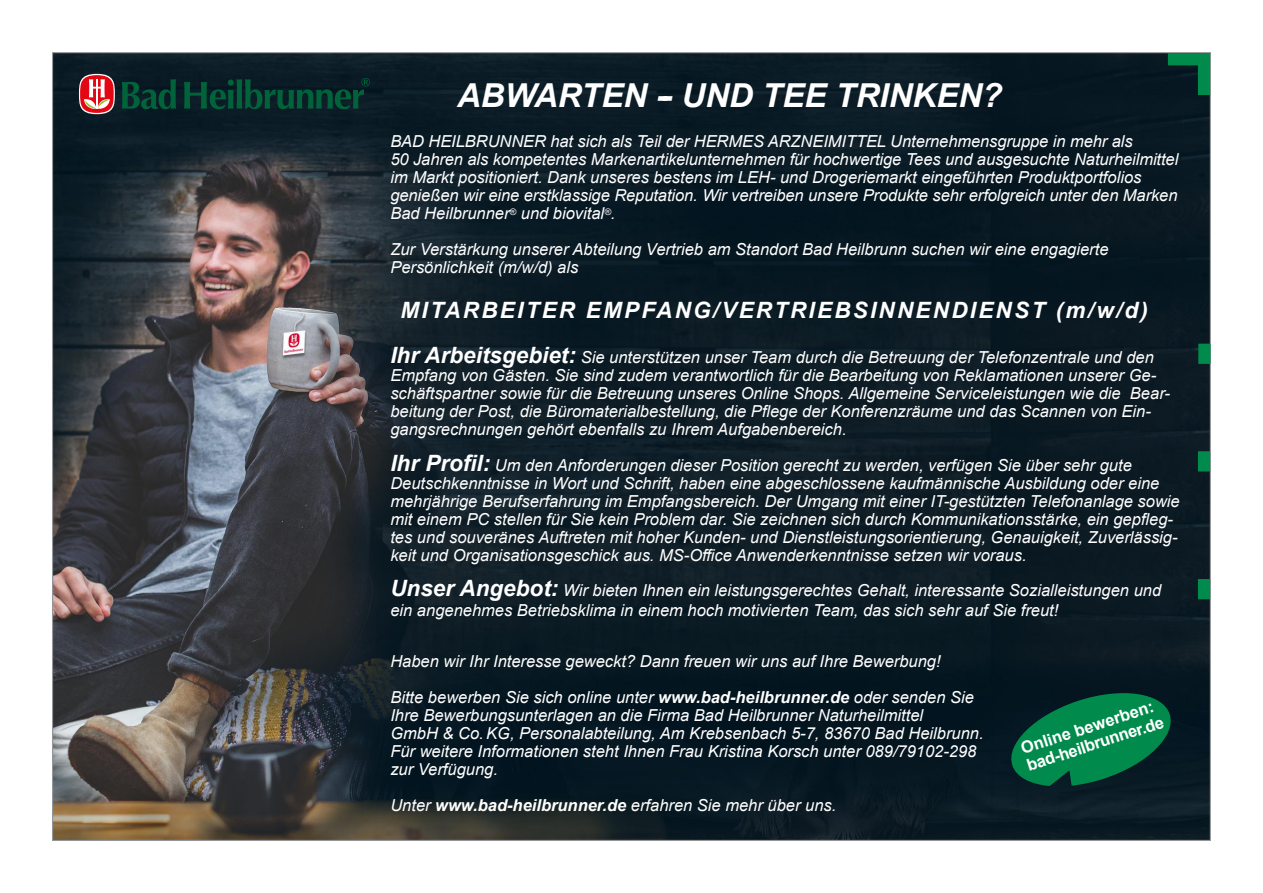
<style>
.page{position:relative;width:1263px;height:893px;background:#fff}
.page>*{position:absolute;margin:0;border:0;box-sizing:border-box;transform-origin:0 0}
.überschrift{font:italic 700 33px "Arial";color:#fff}
.überschrift-2{font:italic 700 22.5px "Arial";letter-spacing:.1em;color:#fff}
.Zwischenüberschrift{font:italic 16.5px/18px "Arial";color:#fff}
.text_normal{font:italic 16.5px/18px "Arial";color:#fff}
.t1{font:700 16.5px "Arial";color:#fff}
.s1{font-weight:700;font-size:22.5px}
.s2{font-weight:700}
</style>
<div class="page">
<img style="left:54px;top:54px;width:1155px;height:785px">
<div style="left:1198px;top:53px;width:12px;height:42px;background:#008b4c"></div>
<div style="left:1168px;top:53px;width:42px;height:12px;background:#008b4c"></div>
<div style="left:1198px;top:344px;width:12px;height:20px;background:#008b4c"></div>
<div style="left:1198px;top:451px;width:12px;height:20px;background:#008b4c"></div>
<div style="left:1198px;top:579px;width:12px;height:20px;background:#008b4c"></div>
<svg style="left:1005px;top:687px;width:172px;height:99px;background:#025e3b"></svg>
<svg style="left:79px;top:74px;width:36px;height:40px"></svg>
<div style="left:80px;top:75px;width:34px;height:38px;background:#e30613;border-radius:50%"></div>
<svg style="left:84px;top:79px;width:26px;height:30px"></svg>
<svg style="left:122px;top:79px;width:54px;height:30px;background:#043c2e"></svg>
<svg style="left:184px;top:78px;width:186px;height:31px;background:#06352c"></svg>
<p class="überschrift" style="left:457px;top:73px;width:547px">ABWARTEN -- UND TEE TRINKEN?</p>
<p class="text_normal" style="left:390px;top:133px;width:744px">BAD HEILBRUNNER hat sich als Teil der HERMES ARZNEIMITTEL Unternehmensgruppe in mehr als</p>
<p class="text_normal" style="left:390px;top:151px;width:789px">50 Jahren als kompetentes Markenartikelunternehmen für hochwertige Tees und ausgesuchte Naturheilmittel im Markt positioniert. Dank unseres bestens im LEH- und Drogeriemarkt eingeführten Produktportfolios</p>
<p class="text_normal" style="left:390px;top:187px;width:789px">genießen wir eine erstklassige Reputation. Wir vertreiben unsere Produkte sehr erfolgreich unter den Marken</p>
<p class="text_normal" style="left:390px;top:205px;width:227px">Bad Heilbrunner<sup>®</sup> und biovital<sup>®</sup>.</p>
<p class="text_normal" style="left:390px;top:241px;width:720px">Zur Verstärkung unserer Abteilung Vertrieb am Standort Bad Heilbrunn suchen wir eine engagierte</p>
<p class="text_normal" style="left:390px;top:259px;width:189px">Persönlichkeit (m/w/d) als</p>
<p class="überschrift-2" style="left:401px;top:295px;width:749px">MITARBEITER EMPFANG/VERTRIEBSINNENDIENST (m/w/d)</p>
<p class="Zwischenüberschrift" style="left:390px;top:348px;width:781px"><span class="s1">Ihr Arbeitsgebiet:</span> Sie unterstützen unser Team durch die Betreuung der Telefonzentrale und den Empfang von Gästen. Sie sind zudem verantwortlich für die Bearbeitung von Reklamationen unserer Ge&shy;schäftspartner sowie für die Betreuung unseres Online Shops. Allgemeine Serviceleistungen wie die Bear&shy;beitung der Post, die Büromaterialbestellung, die Pflege der Konferenzräume und das Scannen von Ein&shy;gangsrechnungen gehört ebenfalls zu Ihrem Aufgabenbereich.</p>
<p class="Zwischenüberschrift" style="left:390px;top:456px;width:791px"><span class="s1">Ihr Profil:</span> Um den Anforderungen dieser Position gerecht zu werden, verfügen Sie über sehr gute Deutschkenntnisse in Wort und Schrift, haben eine abgeschlossene kaufmännische Ausbildung oder eine mehrjährige Berufserfahrung im Empfangsbereich. Der Umgang mit einer IT-gestützten Telefonanlage sowie mit einem PC stellen für Sie kein Problem dar. Sie zeichnen sich durch Kommunikationsstärke, ein gepfleg&shy;tes und souveränes Auftreten mit hoher Kunden- und Dienstleistungsorientierung, Genauigkeit, Zuverlässig&shy;keit und Organisationsgeschick aus. MS-Office Anwenderkenntnisse setzen wir voraus.</p>
<p class="Zwischenüberschrift" style="left:390px;top:580px;width:772px;line-height:20.2px"><span class="s1">Unser Angebot:</span> Wir bieten Ihnen ein leistungsgerechtes Gehalt, interessante Sozialleistungen und ein angenehmes Betriebsklima in einem hoch motivierten Team, das sich sehr auf Sie freut!</p>
<p class="text_normal" style="left:390px;top:652px;width:552px">Haben wir Ihr Interesse geweckt? Dann freuen wir uns auf Ihre Bewerbung!</p>
<p class="text_normal" style="left:390px;top:688px;width:585px">Bitte bewerben Sie sich online unter <span class="s2">www.bad-heilbrunner.de</span> oder senden Sie</p>
<p class="text_normal" style="left:390px;top:706px;width:534px">Ihre Bewerbungsunterlagen an die Firma Bad Heilbrunner Naturheilmittel</p>
<p class="text_normal" style="left:390px;top:724px;width:595px">GmbH &amp; Co. KG, Personalabteilung, Am Krebsenbach 5-7, 83670 Bad Heilbrunn.</p>
<p class="text_normal" style="left:390px;top:742px;width:588px">Für weitere Informationen steht Ihnen Frau Kristina Korsch unter 089/79102-298</p>
<p class="text_normal" style="left:390px;top:760px;width:109px">zur Verfügung.</p>
<p class="text_normal" style="left:390px;top:796px;width:447px">Unter <span class="s2">www.bad-heilbrunner.de</span> erfahren Sie mehr über uns.</p>
<p class="t1" style="left:1018px;top:737px;width:140px;rotate:-18deg">Online bewerben:</p>
<p class="t1" style="left:1024px;top:754px;width:144px;rotate:-18deg">bad-heilbrunner.de</p>
</div>
